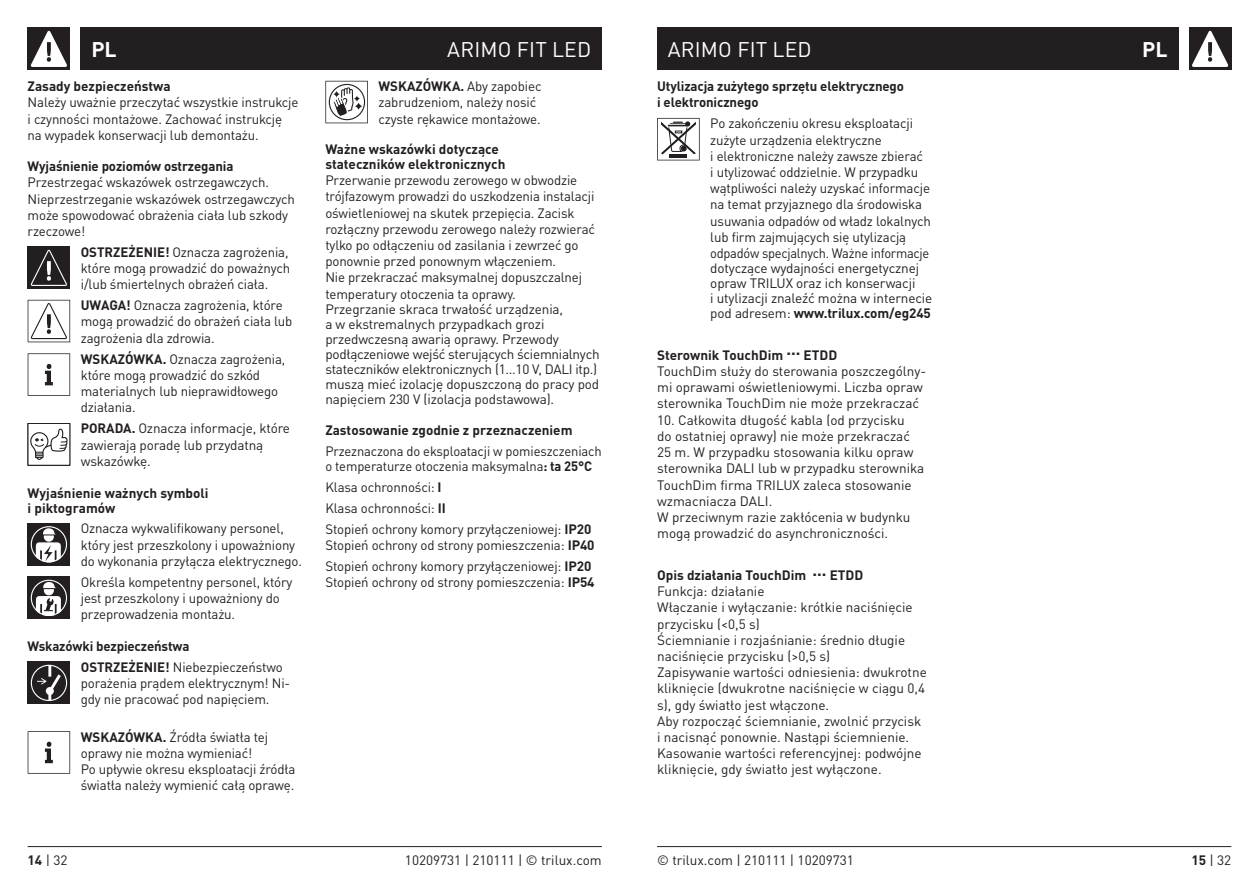
<style>
.page{position:relative;width:1259px;height:893px;background:#fff}
.page>*{position:absolute;margin:0;border:0;box-sizing:border-box;transform-origin:0 0}
.t1{font:21px "DIN Pro";letter-spacing:.01em;color:#fff}
.t2{font:700 21px "DIN Pro";color:#fff}
.t3{font:13.5px/16.2px "DIN Pro";letter-spacing:-.01em;color:#231f20}
.t4{font:700 13.5px/15px "DIN Pro";letter-spacing:-.005em;color:#231f20}
.t5{font:13.5px/15px "DIN Pro";letter-spacing:-.01em;color:#231f20;scale:.96 1}
.s1{font-weight:700}
</style>
<div class="page">
<div style="left:81px;top:28px;width:521px;height:42px;background:#231f20"></div>
<div style="left:657px;top:28px;width:521px;height:42px;background:#231f20"></div>
<hr style="left:657px;top:846px;width:574px;height:1px;background:#231f20">
<hr style="left:28px;top:846px;width:574px;height:1px;background:#231f20">
<div style="left:1188px;top:28px;width:43px;height:42px;background:#231f20"></div>
<svg style="left:1192px;top:31px;width:36px;height:36px"></svg>
<div style="left:28px;top:28px;width:42px;height:42px;background:#231f20"></div>
<svg style="left:31px;top:31px;width:36px;height:36px"></svg>
<div style="left:28px;top:247px;width:42px;height:42px;background:#231f20"></div>
<svg style="left:31px;top:250px;width:36px;height:36px"></svg>
<svg style="left:28px;top:300px;width:42px;height:42px"></svg>
<svg style="left:28px;top:353px;width:42px;height:43px"></svg>
<svg style="left:28px;top:423px;width:42px;height:43px"></svg>
<div style="left:28px;top:523px;width:42px;height:43px;background:#231f20"></div>
<svg style="left:31px;top:526px;width:36px;height:36px"></svg>
<div style="left:28px;top:577px;width:42px;height:42px;background:#231f20"></div>
<svg style="left:31px;top:580px;width:36px;height:36px"></svg>
<svg style="left:657px;top:118px;width:42px;height:42px"></svg>
<div style="left:28px;top:661px;width:42px;height:43px;background:#231f20"></div>
<svg style="left:31px;top:665px;width:36px;height:36px"></svg>
<svg style="left:325px;top:81px;width:43px;height:42px"></svg>
<svg style="left:28px;top:731px;width:42px;height:43px"></svg>
<h1 class="t2" style="left:91px;top:33px;width:27px">PL</h1>
<p class="t4" style="left:28px;top:78px;width:144px">Zasady bezpieczeństwa</p>
<p class="t3" style="left:28px;top:93px;width:272px">Należy uważnie przeczytać wszystkie instrukcje i czynności montażowe. Zachować instrukcję na wypadek konserwacji lub demontażu.</p>
<p class="t4" style="left:28px;top:158px;width:207px">Wyjaśnienie poziomów ostrzegania</p>
<p class="t3" style="left:28px;top:173px;width:269px">Przestrzegać wskazówek ostrzegawczych.<br>Nieprzestrzeganie wskazówek ostrzegawczych może spowodować obrażenia ciała lub szkody rzeczowe!</p>
<p class="t3" style="left:81px;top:243px;width:211px;text-align:justify"><span class="s1">OSTRZEŻENIE!</span> Oznacza zagrożenia, które mogą prowadzić do poważnych i/lub śmiertelnych obrażeń ciała.</p>
<p class="t3" style="left:81px;top:296px;width:213px"><span class="s1">UWAGA!</span> Oznacza zagrożenia, które mogą prowadzić do obrażeń ciała lub zagrożenia dla zdrowia.</p>
<p class="t3" style="left:81px;top:350px;width:206px"><span class="s1">WSKAZÓWKA.</span> Oznacza zagrożenia, które mogą prowadzić do szkód materialnych lub nieprawidłowego działania.</p>
<p class="t3" style="left:81px;top:420px;width:211px"><span class="s1">PORADA.</span> Oznacza informacje, które zawierają poradę lub przydatną wskazówkę.</p>
<p class="t4" style="left:28px;top:484px;width:182px">Wyjaśnienie ważnych symboli i piktogramów</p>
<p class="t3" style="left:81px;top:519px;width:223px">Oznacza wykwalifikowany personel, który jest przeszkolony i upoważniony do wykonania przyłącza elektrycznego.</p>
<p class="t3" style="left:81px;top:573px;width:213px">Określa kompetentny personel, który jest przeszkolony i upoważniony do przeprowadzenia montażu.</p>
<p class="t4" style="left:28px;top:638px;width:163px">Wskazówki bezpieczeństwa</p>
<p class="t3" style="left:81px;top:658px;width:211px"><span class="s1">OSTRZEŻENIE!</span> Niebezpieczeństwo porażenia prądem elektrycznym! Ni&shy;gdy nie pracować pod napięciem.</p>
<p class="t3" style="left:81px;top:728px;width:216px"><span class="s1">WSKAZÓWKA.</span> Źródła światła tej oprawy nie można wymieniać!<br>Po upływie okresu eksploatacji źródła światła należy wymienić całą oprawę.</p>
<h1 class="t1" style="left:447px;top:33px;width:145px">ARIMO FIT LED</h1>
<h1 class="t1" style="left:668px;top:33px;width:145px">ARIMO FIT LED</h1>
<p class="t3" style="left:378px;top:77px;width:164px"><span class="s1">WSKAZÓWKA.</span> Aby zapobiec zabrudzeniom, należy nosić czyste rękawice montażowe.</p>
<p class="t4" style="left:325px;top:141px;width:182px">Ważne wskazówki dotyczące stateczników elektronicznych</p>
<p class="t3" style="left:325px;top:172px;width:276px;line-height:15.6px">Przerwanie przewodu zerowego w obwodzie trójfazowym prowadzi do uszkodzenia instalacji oświetleniowej na skutek przepięcia. Zacisk rozłączny przewodu zerowego należy rozwierać tylko po odłączeniu od zasilania i zewrzeć go ponownie przed ponownym włączeniem.<br>Nie przekraczać maksymalnej dopuszczalnej temperatury otoczenia ta oprawy.<br>Przegrzanie skraca trwałość urządzenia,<br>a w ekstremalnych przypadkach grozi przedwczesną awarią oprawy. Przewody podłączeniowe wejść sterujących ściemnialnych stateczników elektronicznych (1...10 V, DALI itp.) muszą mieć izolację dopuszczoną do pracy pod napięciem 230 V (izolacja podstawowa).</p>
<p class="t4" style="left:325px;top:422px;width:249px">Zastosowanie zgodnie z przeznaczeniem</p>
<p class="t5" style="left:325px;top:443px;width:289px">Przeznaczona do eksploatacji w pomieszczeniach o temperaturze otoczenia maksymalna<span class="s1">: ta 25°C</span></p>
<p class="t3" style="left:325px;top:479px;width:118px">Klasa ochronności: <span class="s1">I</span></p>
<p class="t3" style="left:325px;top:497px;width:267px;line-height:20.7px">Klasa ochronności: <span class="s1">II<br></span>Stopień ochrony komory przyłączeniowej: <span class="s1">IP20</span></p>
<p class="t3" style="left:325px;top:534px;width:271px;line-height:21px">Stopień ochrony od strony pomieszczenia: <span class="s1">IP40<br></span>Stopień ochrony komory przyłączeniowej: <span class="s1">IP20</span></p>
<p class="t3" style="left:325px;top:574px;width:271px">Stopień ochrony od strony pomieszczenia: <span class="s1">IP54</span></p>
<p class="t4" style="left:657px;top:77px;width:248px;line-height:16.2px">Utylizacja zużytego sprzętu elektrycznego i elektronicznego</p>
<p class="t3" style="left:710px;top:115px;width:223px;line-height:15.8px">Po zakończeniu okresu eksploatacji zużyte urządzenia elektryczne<br>i elektroniczne należy zawsze zbierać<br>i utylizować oddzielnie. W przypadku wątpliwości należy uzyskać informacje na temat przyjaznego dla środowiska usuwania odpadów od władz lokalnych lub firm zajmujących się utylizacją odpadów specjalnych. Ważne informacje dotyczące wydajności energetycznej opraw TRILUX oraz ich konserwacji<br>i utylizacji znaleźć można w internecie pod adresem: <span class="s1">www.trilux.com/eg245</span></p>
<p class="t3" style="left:657px;top:346px;width:270px"><span class="s1">Sterownik TouchDim</span> <sup>...</sup> <span class="s1">ETDD<br></span>TouchDim służy do sterowania poszczególny&shy;mi oprawami oświetleniowymi. Liczba opraw sterownika TouchDim nie może przekraczać</p>
<p class="t3" style="left:657px;top:411px;width:269px">10. Całkowita długość kabla (od przycisku<br>do ostatniej oprawy) nie może przekraczać 25 m. W przypadku stosowania kilku opraw sterownika DALI lub w przypadku sterownika TouchDim firma TRILUX zaleca stosowanie wzmacniacza DALI.<br>W przeciwnym razie zakłócenia w budynku mogą prowadzić do asynchroniczności.</p>
<p class="t3" style="left:657px;top:566px;width:271px"><span class="s1">Opis działania TouchDim</span> <sup>...</sup> <span class="s1">ETDD<br></span>Funkcja: działanie<br>Włączanie i wyłączanie: krótkie naciśnięcie przycisku (&lt;0,5 s)<br>Ściemnianie i rozjaśnianie: średnio długie naciśnięcie przycisku (&gt;0,5 s)<br>Zapisywanie wartości odniesienia: dwukrotne kliknięcie (dwukrotne naciśnięcie w ciągu 0,4 s), gdy światło jest włączone.<br>Aby rozpocząć ściemnianie, zwolnić przycisk i nacisnąć ponownie. Nastąpi ściemnienie.<br>Kasowanie wartości referencyjnej: podwójne kliknięcie, gdy światło jest wyłączone.</p>
<h1 class="t2" style="left:1142px;top:33px;width:27px">PL</h1>
<p class="t3" style="left:28px;top:851px;width:41px"><span class="s1">14</span> | 32</p>
<p class="t3" style="left:405px;top:851px;width:198px">10209731 | 210111 | © trilux.com</p>
<p class="t3" style="left:657px;top:851px;width:198px">© trilux.com | 210111 | 10209731</p>
<p class="t3" style="left:1191px;top:851px;width:41px"><span class="s1">15</span> | 32</p>
</div>
